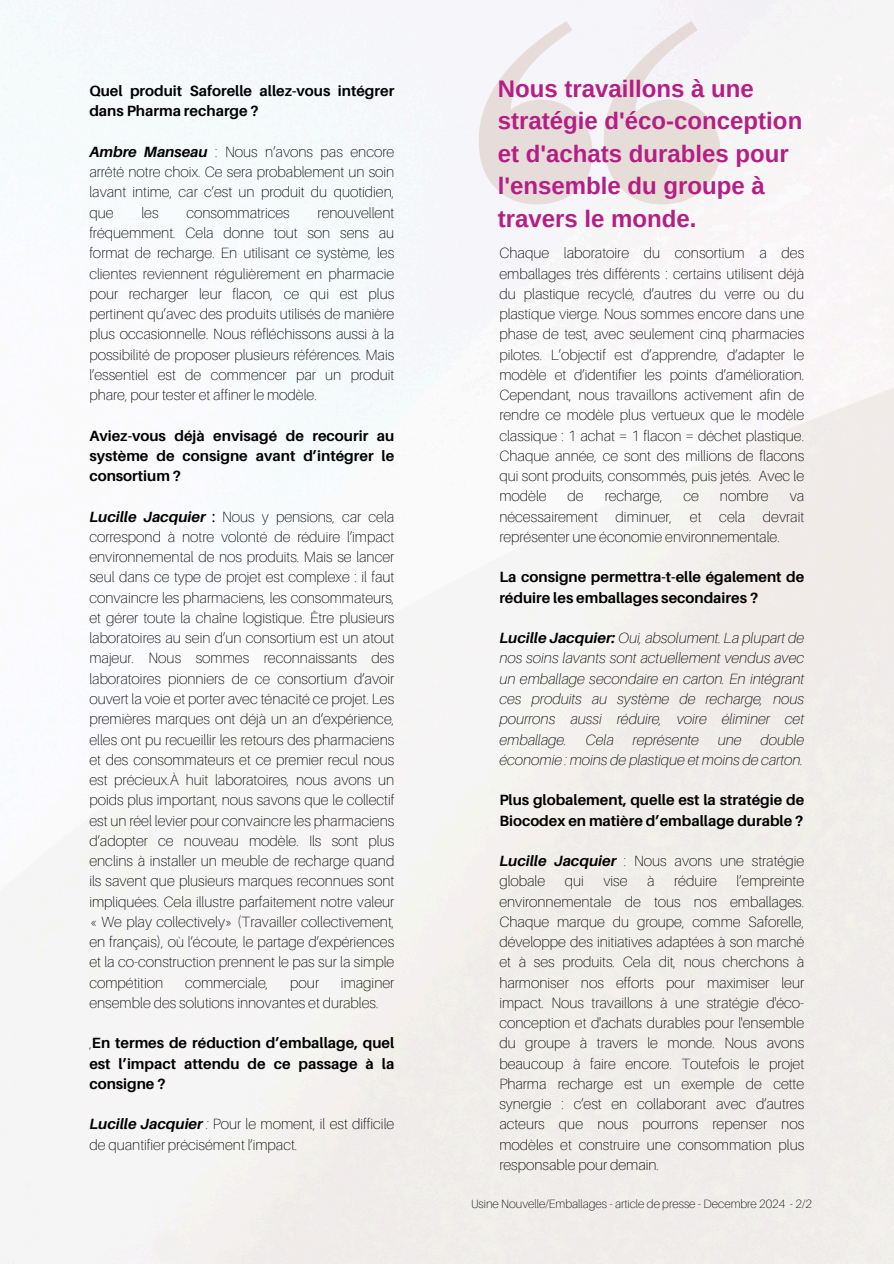
<style>
.page{position:relative;width:894px;height:1264px;background:#fff}
.page>*{position:absolute;margin:0;border:0;box-sizing:border-box;transform-origin:0 0}
.t1{font:700 24px/32.7px "Arimo";color:#b51e84}
.t2{font:100 14.85px/20.2px "Aileron";color:#000;text-align:justify}
.t3{font:700 14.85px/20.2px "Aileron";color:#000}
.t4{font:italic 100 14.85px/20.2px "Aileron";color:#000;text-align:justify}
.t5{font:100 12px "Aileron";color:#000}
.s1{font-weight:700;font-style:italic}
.s2{font-weight:400}
.s3{font-weight:100}
.s4{font-style:italic}
.s5{font-weight:700}
</style>
<div class="page">
<svg style="left:478px;top:21px;width:114px;height:183px"></svg>
<svg style="left:603px;top:21px;width:117px;height:183px"></svg>
<h2 class="t3" style="left:89px;top:81px;width:306px">Quel produit Saforelle allez-vous intégrer dans Pharma recharge ?</h2>
<h3 class="t2" style="left:89px;top:141px;width:306px"><span class="s1">Ambre Manseau</span> : Nous n’avons pas encore arrêté notre choix. Ce sera probablement un soin lavant intime, car c’est un produit du quotidien, que</h3>
<h3 class="t2" style="left:89px;top:202px;width:306px;text-indent:228px">renouvellent fréquemment. Cela donne tout son sens au format de recharge. En utilisant ce système, les clientes reviennent régulièrement en pharmacie pour recharger leur flacon, ce qui est plus pertinent qu’avec des produits utilisés de manière plus occasionnelle. Nous réfléchissons aussi à la possibilité de proposer plusieurs références. Mais l’essentiel est de commencer par un produit phare, pour tester et affiner le modèle.</h3>
<h2 class="t3" style="left:89px;top:425px;width:306px;text-align:justify">Aviez-vous déjà envisagé de recourir au système de consigne avant d’intégrer le consortium ?</h2>
<h3 class="t2" style="left:89px;top:506px;width:306px"><span class="s1">Lucille Jacquier</span> <span class="s2">:</span> Nous y pensions, car cela correspond à notre volonté de réduire l’impact environnemental de nos produits. Mais se lancer seul dans ce type de projet est complexe : il faut convaincre les pharmaciens, les consommateurs, et gérer toute la chaîne logistique. Être plusieurs laboratoires au sein d’un consortium est un atout majeur. Nous sommes reconnaissants des laboratoires pionniers de ce consortium d’avoir ouvert la voie et porter avec ténacité ce projet. Les premières marques ont déjà un an d’expérience, elles ont pu recueillir les retours des pharmaciens et des consommateurs et ce premier recul nous est précieux.À huit laboratoires, nous avons un poids plus important, nous savons que le collectif est un réel levier pour convaincre les pharmaciens d’adopter ce nouveau modèle. Ils sont plus enclins à installer un meuble de recharge quand ils savent que plusieurs marques reconnues sont impliquées. Cela illustre parfaitement notre valeur « We play collectively» (Travailler collectivement, en français), où l’écoute, le partage d’expériences et la co-construction prennent le pas sur la simple compétition</h3>
<h3 class="t2" style="left:141px;top:202px;width:19px">les</h3>
<h3 class="t2" style="left:186px;top:202px;width:105px">consommatrices</h3>
<h3 class="t2" style="left:185px;top:972px;width:85px">commerciale,</h3>
<h3 class="t2" style="left:290px;top:972px;width:30px">pour</h3>
<h3 class="t2" style="left:89px;top:972px;width:306px;text-indent:251px">imaginer ensemble des solutions innovantes et durables.</h3>
<h3 class="t3" style="left:89px;top:1032px;width:306px;text-align:justify"><span class="s3">,</span>En termes de réduction d’emballage, quel est l’impact attendu de ce passage à la consigne ?</h3>
<h3 class="t2" style="left:89px;top:1113px;width:306px"><span class="s1">Lucille Jacquier</span> <span class="s4">:</span> Pour le moment, il est difficile de quantifier précisément l’impact.</h3>
<h2 class="t1" style="left:497px;top:72px;width:306px">Nous travaillons à une stratégie d'éco-conception et d'achats durables pour l'ensemble du groupe à travers le monde.</h2>
<p class="t2" style="left:499px;top:243px;width:306px">Chaque laboratoire du consortium a des emballages très différents : certains utilisent déjà du plastique recyclé, d’autres du verre ou du plastique vierge. Nous sommes encore dans une phase de test, avec seulement cinq pharmacies pilotes. L’objectif est d’apprendre, d’adapter le modèle et d’identifier les points d’amélioration.<br>Cependant, nous travaillons activement afin de rendre ce modèle plus vertueux que le modèle classique : 1 achat = 1 flacon = déchet plastique.<br>Chaque année, ce sont des millions de flacons qui sont produits, consommés, puis jetés. Avec le modèle</p>
<p class="t2" style="left:567px;top:486px;width:18px">de</p>
<p class="t2" style="left:604px;top:486px;width:59px">recharge,</p>
<p class="t2" style="left:683px;top:486px;width:17px">ce</p>
<p class="t2" style="left:719px;top:486px;width:50px">nombre</p>
<p class="t2" style="left:499px;top:486px;width:306px;text-indent:290px">va nécessairement diminuer, et cela devrait représenter une économie environnementale.</p>
<h1 class="t3" style="left:499px;top:567px;width:306px">La consigne permettra-t-elle également de réduire les emballages secondaires ?</h1>
<h3 class="t4" style="left:499px;top:627px;width:306px"><span class="s5">Lucille Jacquier:</span> Oui, absolument. La plupart de nos soins lavants sont actuellement vendus avec un emballage secondaire en carton. En intégrant ces produits au système de recharge, nous pourrons aussi réduire, voire éliminer cet emballage.</h3>
<h3 class="t4" style="left:499px;top:729px;width:306px;text-align:right">double<br>économie : moins de plastique et moins de carton.</h3>
<h2 class="t3" style="left:499px;top:789px;width:306px">Plus globalement, quelle est la stratégie de<br>Biocodex en matière d’emballage durable ?</h2>
<h3 class="t2" style="left:499px;top:850px;width:306px"><span class="s1">Lucille Jacquier</span> : Nous avons une stratégie globale</h3>
<h3 class="t4" style="left:585px;top:729px;width:30px">Cela</h3>
<h3 class="t4" style="left:632px;top:729px;width:68px">représente</h3>
<h3 class="t4" style="left:717px;top:729px;width:25px">une</h3>
<h3 class="t2" style="left:499px;top:870px;width:306px;text-indent:237px">l’empreinte environnementale de tous nos emballages.<br>Chaque marque du groupe, comme Saforelle, développe des initiatives adaptées à son marché et à ses produits. Cela dit, nous cherchons à harmoniser nos efforts pour maximiser leur impact. Nous travaillons à une stratégie d'éco&shy;conception et d'achats durables pour l'ensemble du groupe à travers le monde. Nous avons beaucoup à faire encore. Toutefois le projet Pharma recharge est un exemple de cette synergie : c’est en collaborant avec d’autres acteurs que nous pourrons repenser nos modèles et construire une consommation plus responsable pour demain.</h3>
<h3 class="t2" style="left:564px;top:870px;width:21px">qui</h3>
<h3 class="t2" style="left:603px;top:870px;width:26px">vise</h3>
<h3 class="t2" style="left:647px;top:870px;width:9px">à</h3>
<h3 class="t2" style="left:674px;top:870px;width:44px">réduire</h3>
<h3 class="t5" style="left:471px;top:1195px;width:342px">Usine Nouvelle/Emballages - article de presse - Decembre 2024 - 2/2</h3>
</div>
